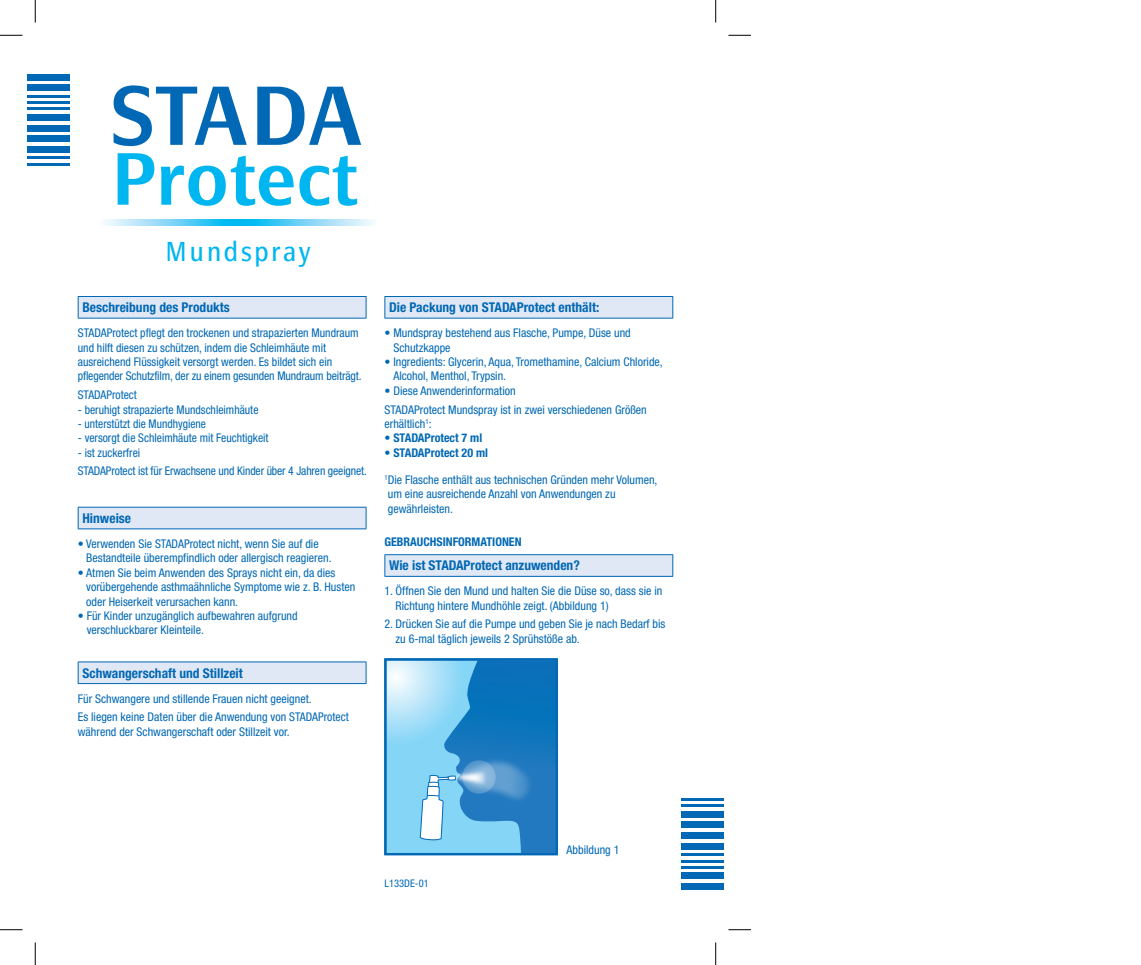
<style>
.page{position:relative;width:1141px;height:965px;background:#fff}
.page>*{position:absolute;margin:0;border:0;box-sizing:border-box;transform-origin:0 0}
.t1{font:27px "Page Sans OT";letter-spacing:.1em;color:#00b6f0;scale:.9 1}
.t2{font:700 condensed 13.5px "Helvetica Neue LT Std";color:#0168b5}
.t3{font:condensed 12px/14.4px "Helvetica Neue LT Std";color:#0168b5}
.t4{font:700 condensed 12px "Helvetica Neue LT Std";color:#0168b5}
.t5{font:condensed 12px "Helvetica Neue LT Std";color:#0168b5;scale:.96 1}
.t6{font:condensed 10.5px "Helvetica Neue LT Std";color:#0168b5}
</style>
<div class="page">
<div style="left:78px;top:296px;width:288px;height:22px;background:#e1e8f5"></div>
<hr style="left:78px;top:296px;width:288px;height:1px;background:#0168b5">
<svg style="left:78px;top:297px;width:1px;height:21px"></svg>
<svg style="left:366px;top:297px;width:1px;height:21px"></svg>
<hr style="left:78px;top:318px;width:288px;height:1px;background:#0168b5">
<div style="left:78px;top:507px;width:288px;height:21px;background:#e1e8f5"></div>
<hr style="left:78px;top:506px;width:288px;height:1px;background:#0168b5">
<svg style="left:78px;top:507px;width:1px;height:21px"></svg>
<svg style="left:366px;top:507px;width:1px;height:21px"></svg>
<hr style="left:78px;top:528px;width:288px;height:1px;background:#0168b5">
<div style="left:78px;top:661px;width:288px;height:22px;background:#e1e8f5"></div>
<hr style="left:78px;top:661px;width:288px;height:1px;background:#0168b5">
<svg style="left:78px;top:662px;width:1px;height:21px"></svg>
<svg style="left:366px;top:662px;width:1px;height:21px"></svg>
<hr style="left:78px;top:683px;width:288px;height:1px;background:#0168b5">
<div style="left:385px;top:296px;width:288px;height:22px;background:#e1e8f5"></div>
<hr style="left:384px;top:296px;width:289px;height:1px;background:#0168b5">
<svg style="left:384px;top:297px;width:1px;height:21px"></svg>
<svg style="left:672px;top:297px;width:1px;height:21px"></svg>
<hr style="left:384px;top:318px;width:289px;height:1px;background:#0168b5">
<div style="left:385px;top:554px;width:288px;height:22px;background:#e1e8f5"></div>
<hr style="left:384px;top:554px;width:289px;height:1px;background:#0168b5">
<svg style="left:384px;top:555px;width:1px;height:21px"></svg>
<svg style="left:672px;top:555px;width:1px;height:21px"></svg>
<hr style="left:384px;top:576px;width:289px;height:1px;background:#0168b5">
<svg style="left:387px;top:661px;width:168px;height:20px;background:#65acda"></svg>
<img style="left:387px;top:681px;width:168px;height:10px">
<img style="left:387px;top:691px;width:168px;height:161px">
<div style="left:384px;top:658px;width:174px;height:197px;border:2px solid #0168b5"></div>
<svg style="left:105px;top:220px;width:268px;height:5px"></svg>
<svg style="left:118px;top:153px;width:36px;height:52px"></svg>
<svg style="left:161px;top:156px;width:196px;height:50px"></svg>
<svg style="left:114px;top:85px;width:133px;height:61px"></svg>
<svg style="left:257px;top:87px;width:104px;height:58px"></svg>
<div style="left:27px;top:114px;width:42px;height:7px;background:#0168b5"></div>
<div style="left:27px;top:74px;width:42px;height:6px;background:#0168b5"></div>
<div style="left:27px;top:84px;width:42px;height:7px;background:#0168b5"></div>
<div style="left:27px;top:125px;width:42px;height:6px;background:#0168b5"></div>
<hr style="left:27px;top:157px;width:42px;height:2px;background:#0168b5">
<hr style="left:27px;top:163px;width:42px;height:2px;background:#0168b5">
<div style="left:27px;top:146px;width:42px;height:6px;background:#0168b5"></div>
<hr style="left:27px;top:108px;width:42px;height:2px;background:#0168b5">
<hr style="left:27px;top:95px;width:42px;height:2px;background:#0168b5">
<hr style="left:27px;top:101px;width:42px;height:3px;background:#0168b5">
<div style="left:27px;top:135px;width:42px;height:7px;background:#0168b5"></div>
<div style="left:682px;top:842px;width:42px;height:7px;background:#0168b5"></div>
<div style="left:682px;top:883px;width:42px;height:6px;background:#0168b5"></div>
<div style="left:682px;top:872px;width:42px;height:6px;background:#0168b5"></div>
<div style="left:682px;top:832px;width:42px;height:6px;background:#0168b5"></div>
<hr style="left:682px;top:804px;width:42px;height:2px;background:#0168b5">
<hr style="left:682px;top:798px;width:42px;height:2px;background:#0168b5">
<div style="left:682px;top:810px;width:42px;height:7px;background:#0168b5"></div>
<hr style="left:682px;top:859px;width:42px;height:2px;background:#0168b5">
<hr style="left:682px;top:853px;width:42px;height:2px;background:#0168b5">
<hr style="left:682px;top:866px;width:42px;height:2px;background:#0168b5">
<div style="left:682px;top:821px;width:42px;height:6px;background:#0168b5"></div>
<svg style="left:0;top:35px;width:22px;height:1px"></svg>
<svg style="left:728px;top:35px;width:23px;height:1px"></svg>
<svg style="left:0;top:929px;width:22px;height:1px"></svg>
<svg style="left:728px;top:929px;width:23px;height:1px"></svg>
<svg style="left:35px;top:0;width:1px;height:22px"></svg>
<svg style="left:35px;top:942px;width:1px;height:22px"></svg>
<svg style="left:715px;top:0;width:1px;height:22px"></svg>
<svg style="left:715px;top:942px;width:1px;height:22px"></svg>
<h1 class="t1" style="left:165px;top:236px;width:163px">Mundspray</h1>
<p class="t2" style="left:82px;top:299px;width:149px">Beschreibung des Produkts</p>
<p class="t3" style="left:78px;top:325px;width:285px">STADAProtect pflegt den trockenen und strapazierten Mundraum und hilft diesen zu schützen, indem die Schleimhäute mit ausreichend Flüssigkeit versorgt werden. Es bildet sich ein pflegender Schutzfilm, der zu einem gesunden Mundraum beiträgt.</p>
<p class="t3" style="left:78px;top:387px;width:61px">STADAProtect</p>
<p class="t3" style="left:78px;top:402px;width:182px">- beruhigt strapazierte Mundschleimhäute</p>
<p class="t5" style="left:78px;top:416px;width:135px">- unterstützt die Mundhygiene</p>
<p class="t3" style="left:78px;top:430px;width:192px">- versorgt die Schleimhäute mit Feuchtigkeit</p>
<p class="t3" style="left:78px;top:443px;width:291px;line-height:18.6px">- ist zuckerfrei<br>STADAProtect ist für Erwachsene und Kinder über 4 Jahren geeignet.</p>
<p class="t2" style="left:82px;top:509px;width:50px">Hinweise</p>
<p class="t3" style="left:86px;top:536px;width:247px;text-indent:-8px">• Verwenden Sie STADAProtect nicht, wenn Sie auf die<br>Bestandteile überempfindlich oder allergisch reagieren.</p>
<p class="t3" style="left:86px;top:565px;width:271px;text-indent:-8px">• Atmen Sie beim Anwenden des Sprays nicht ein, da dies vorübergehende asthmaähnliche Symptome wie z. B. Husten oder Heiserkeit verursachen kann.</p>
<p class="t3" style="left:87px;top:608px;width:213px;text-indent:-9px">• Für Kinder unzugänglich aufbewahren aufgrund verschluckbarer Kleinteile.</p>
<p class="t2" style="left:82px;top:664px;width:162px">Schwangerschaft und Stillzeit</p>
<p class="t3" style="left:78px;top:688px;width:272px;line-height:18.6px">Für Schwangere und stillende Frauen nicht geeignet.<br>Es liegen keine Daten über die Anwendung von STADAProtect</p>
<p class="t3" style="left:78px;top:724px;width:213px">während der Schwangerschaft oder Stillzeit vor.</p>
<p class="t2" style="left:389px;top:299px;width:212px">Die Packung von STADAProtect enthält:</p>
<p class="t3" style="left:393px;top:325px;width:239px;text-indent:-9px">• Mundspray bestehend aus Flasche, Pumpe, Düse und<br>Schutzkappe</p>
<p class="t3" style="left:393px;top:354px;width:271px;text-indent:-9px">• Ingredients: Glycerin, Aqua, Tromethamine, Calcium Chloride,<br>Alcohol, Menthol, Trypsin.</p>
<p class="t3" style="left:384px;top:381px;width:264px;line-height:18.6px">• Diese Anwenderinformation<br>STADAProtect Mundspray ist in zwei verschiedenen Größen</p>
<p class="t3" style="left:384px;top:416px;width:49px">erhältlich<sup>1</sup>:</p>
<p class="t4" style="left:384px;top:430px;width:99px">• STADAProtect 7 ml</p>
<p class="t4" style="left:384px;top:445px;width:105px">• STADAProtect 20 ml</p>
<p class="t3" style="left:384px;top:472px;width:274px"><sup>1</sup>Die Flasche enthält aus technischen Gründen mehr Volumen, um eine ausreichende Anzahl von Anwendungen zu gewährleisten.</p>
<p class="t4" style="left:384px;top:534px;width:139px">GEBRAUCHSINFORMATIONEN</p>
<p class="t2" style="left:389px;top:557px;width:192px">Wie ist STADAProtect anzuwenden?</p>
<p class="t3" style="left:395px;top:583px;width:268px;text-indent:-11px">1. Öffnen Sie den Mund und halten Sie die Düse so, dass sie in<br>Richtung hintere Mundhöhle zeigt. (Abbildung 1)</p>
<p class="t3" style="left:395px;top:616px;width:271px;text-indent:-11px">2. Drücken Sie auf die Pumpe und geben Sie je nach Bedarf bis zu 6-mal täglich jeweils 2 Sprühstöße ab.</p>
<p class="t6" style="left:384px;top:877px;width:46px">L133DE-01</p>
<p class="t3" style="left:567px;top:842px;width:54px">Abbildung 1</p>
</div>
